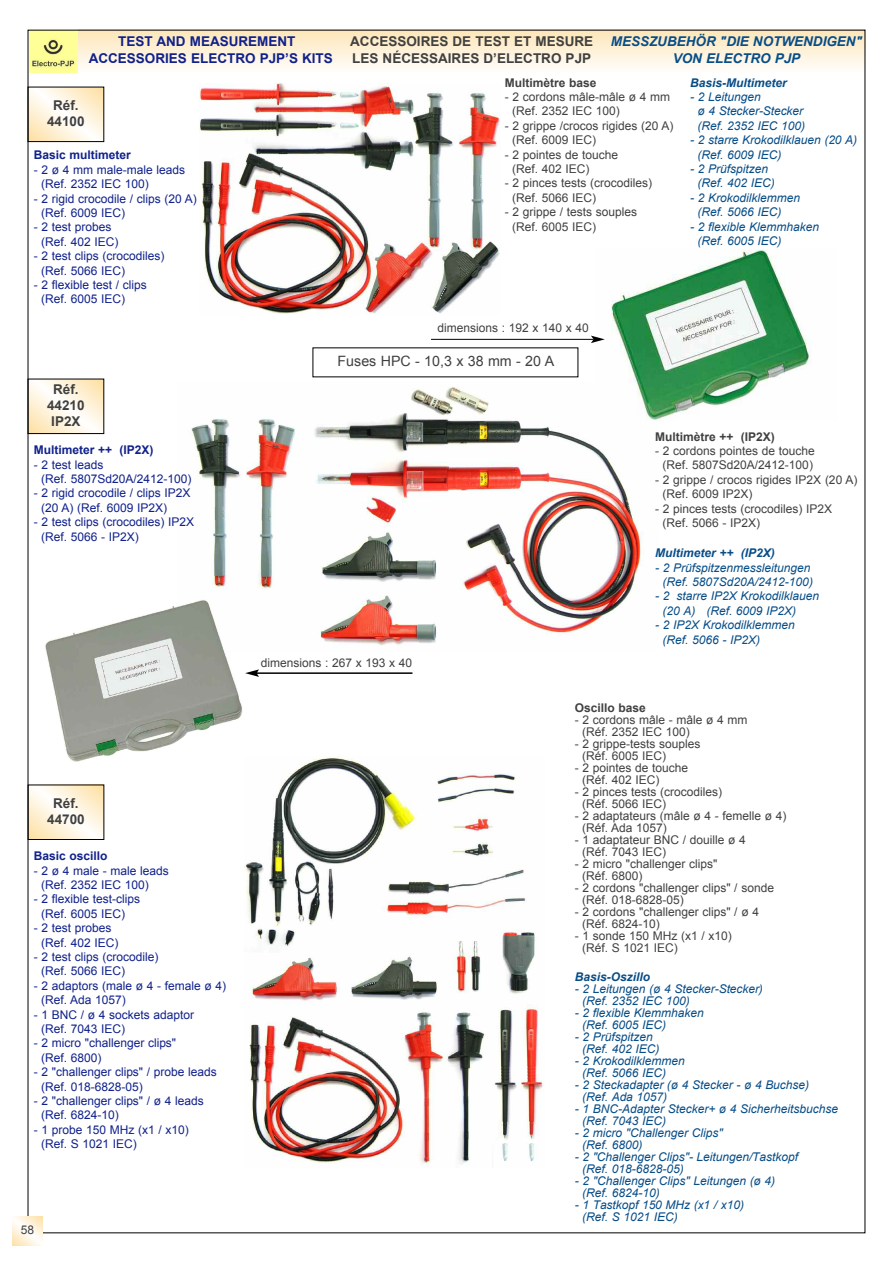
<style>
.page{position:relative;width:893px;height:1263px;background:#fff}
.page>*{position:absolute;margin:0;border:0;box-sizing:border-box;transform-origin:0 0}
.t1{font:14.25px "Arial";color:#404040}
.t2{font:700 13.5px/16.2px "Arial";color:#404040;text-align:center}
.t3{font:700 13.5px/16.2px "Arial";color:#10218b;text-align:center}
.t4{font:italic 700 13.5px/16.2px "Arial";color:#074d87;text-align:center}
.t5{font:12px/12px "Arial";color:#404040}
.t6{font:italic 12px/12px "Arial";color:#074d87}
.t7{font:12px/14.4px "Arial";color:#10218b}
.t8{font:italic 700 12px "Arial";color:#074d87}
.t9{font:700 12px "Arial";color:#10218b}
.t10{font:700 12px "Arial";color:#404040}
</style>
<div class="page">
<img style="left:191px;top:386px;width:465px;height:260px">
<hr style="left:78px;top:32px;width:787px;height:2px;background:#fde0a5">
<hr style="left:78px;top:34px;width:787px;height:2px;background:#fde2aa">
<hr style="left:78px;top:36px;width:787px;height:2px;background:#fde3ae">
<hr style="left:78px;top:38px;width:787px;height:2px;background:#fee5b3">
<hr style="left:78px;top:40px;width:787px;height:2px;background:#fee7b7">
<hr style="left:78px;top:42px;width:787px;height:2px;background:#fee8bc">
<hr style="left:78px;top:44px;width:787px;height:2px;background:#feeac0">
<hr style="left:78px;top:46px;width:787px;height:2px;background:#feebc5">
<hr style="left:78px;top:48px;width:787px;height:2px;background:#feedc9">
<hr style="left:78px;top:50px;width:787px;height:2px;background:#feeecd">
<hr style="left:78px;top:52px;width:787px;height:2px;background:#fef0d2">
<hr style="left:78px;top:54px;width:787px;height:2px;background:#fef1d6">
<hr style="left:78px;top:56px;width:787px;height:2px;background:#fef3db">
<hr style="left:78px;top:58px;width:787px;height:2px;background:#fef4df">
<hr style="left:78px;top:60px;width:787px;height:2px;background:#fef6e4">
<hr style="left:78px;top:62px;width:787px;height:2px;background:#fef7e8">
<hr style="left:78px;top:64px;width:787px;height:2px;background:#fff9ed">
<hr style="left:78px;top:66px;width:787px;height:2px;background:#fffaf1">
<hr style="left:78px;top:68px;width:787px;height:2px;background:#fffcf5">
<hr style="left:78px;top:70px;width:787px;height:2px;background:#fffdfa">
<svg style="left:30px;top:89px;width:72px;height:51px"></svg>
<div style="left:28px;top:87px;width:76px;height:55px;border:1px solid #000"></div>
<svg style="left:30px;top:381px;width:72px;height:51px"></svg>
<div style="left:28px;top:379px;width:76px;height:55px;border:1px solid #000"></div>
<img style="left:200px;top:84px;width:300px;height:230px">
<img style="left:595px;top:250px;width:216px;height:170px">
<hr style="left:431px;top:339px;width:162px;height:1px;background:#000">
<svg style="left:591px;top:336px;width:14px;height:7px"></svg>
<img style="left:30px;top:32px;width:47px;height:40px">
<hr style="left:256px;top:672px;width:156px;height:2px;background:#000">
<svg style="left:245px;top:669px;width:14px;height:8px"></svg>
<img style="left:245px;top:757px;width:299px;height:407px">
<svg style="left:30px;top:786px;width:72px;height:52px"></svg>
<div style="left:28px;top:784px;width:76px;height:56px;border:1px solid #000"></div>
<img style="left:45px;top:599px;width:198px;height:163px">
<svg style="left:13px;top:1216px;width:30px;height:30px"></svg>
<p class="t3" style="left:89px;top:34px;width:246px">TEST AND MEASUREMENT<br>ACCESSORIES ELECTRO PJP’S KITS</p>
<p class="t2" style="left:350px;top:34px;width:245px;text-align:left">ACCESSOIRES DE TEST ET MESURE<br>LES NÉCESSAIRES D’ELECTRO PJP</p>
<p class="t4" style="left:611px;top:34px;width:253px">MESSZUBEHÖR "DIE NOTWENDIGEN"<br>VON ELECTRO PJP</p>
<p class="t2" style="left:47px;top:97px;width:39px">Réf.<br>44100</p>
<p class="t9" style="left:34px;top:148px;width:99px">Basic multimeter</p>
<p class="t7" style="left:41px;top:162px;width:146px;text-indent:-7px">- 2 ø 4 mm male-male leads (Ref. 2352 IEC 100)</p>
<p class="t7" style="left:41px;top:191px;width:157px;text-indent:-7px">- 2 rigid crocodile / clips (20 A) (Ref. 6009 IEC)</p>
<p class="t7" style="left:41px;top:220px;width:79px;text-indent:-7px">- 2 test probes (Ref. 402 IEC)</p>
<p class="t7" style="left:41px;top:249px;width:125px;text-indent:-7px">- 2 test clips (crocodiles) (Ref. 5066 IEC)</p>
<p class="t7" style="left:41px;top:278px;width:107px;text-indent:-7px">- 2 flexible test / clips (Ref. 6005 IEC)</p>
<p class="t2" style="left:47px;top:381px;width:39px">Réf.<br>44210<br>IP2X</p>
<p class="t9" style="left:34px;top:443px;width:121px">Multimeter ++ (IP2X)</p>
<p class="t7" style="left:41px;top:457px;width:152px;text-indent:-7px">- 2 test leads<br>(Ref. 5807Sd20A/2412-100)</p>
<p class="t7" style="left:41px;top:486px;width:151px;text-indent:-7px">- 2 rigid crocodile / clips IP2X (20 A) (Ref. 6009 IP2X)</p>
<p class="t7" style="left:41px;top:515px;width:154px;text-indent:-7px">- 2 test clips (crocodiles) IP2X (Ref. 5066 - IP2X)</p>
<p class="t2" style="left:47px;top:795px;width:39px">Réf.<br>44700</p>
<p class="t9" style="left:34px;top:849px;width:75px">Basic oscillo</p>
<p class="t7" style="left:41px;top:863px;width:129px;text-indent:-7px">- 2 ø 4 male - male leads (Ref. 2352 IEC 100)</p>
<p class="t7" style="left:41px;top:892px;width:100px;text-indent:-7px">- 2 flexible test-clips (Ref. 6005 IEC)</p>
<p class="t7" style="left:41px;top:921px;width:79px;text-indent:-7px">- 2 test probes (Ref. 402 IEC)</p>
<p class="t7" style="left:41px;top:950px;width:119px;text-indent:-7px">- 2 test clips (crocodile) (Ref. 5066 IEC)</p>
<p class="t7" style="left:41px;top:978px;width:187px;text-indent:-7px">- 2 adaptors (male ø 4 - female ø 4) (Ref. Ada 1057)</p>
<p class="t7" style="left:41px;top:1007px;width:154px;text-indent:-7px">- 1 BNC / ø 4 sockets adaptor (Ref. 7043 IEC)</p>
<p class="t7" style="left:41px;top:1036px;width:137px;text-indent:-7px">- 2 micro "challenger clips" (Ref. 6800)</p>
<p class="t7" style="left:41px;top:1065px;width:177px;text-indent:-7px">- 2 "challenger clips" / probe leads (Ref. 018-6828-05)</p>
<p class="t7" style="left:41px;top:1094px;width:164px;text-indent:-7px">- 2 "challenger clips" / ø 4 leads (Ref. 6824-10)</p>
<p class="t7" style="left:41px;top:1122px;width:149px;text-indent:-7px">- 1 probe 150 MHz (x1 / x10) (Ref. S 1021 IEC)</p>
<p class="t5" style="left:21px;top:1224px;width:15px">58</p>
<p class="t10" style="left:505px;top:76px;width:93px">Multimètre base</p>
<p class="t5" style="left:512px;top:90px;width:160px;line-height:14.4px;text-indent:-7px">- 2 cordons mâle-mâle ø 4 mm (Ref. 2352 IEC 100)</p>
<p class="t5" style="left:512px;top:118px;width:163px;line-height:14.4px;text-indent:-7px">- 2 grippe /crocos rigides (20 A) (Ref. 6009 IEC)</p>
<p class="t5" style="left:512px;top:147px;width:108px;line-height:14.4px;text-indent:-7px">- 2 pointes de touche (Ref. 402 IEC)</p>
<p class="t5" style="left:512px;top:176px;width:141px;line-height:14.4px;text-indent:-7px">- 2 pinces tests (crocodiles) (Ref. 5066 IEC)</p>
<p class="t5" style="left:512px;top:205px;width:126px;line-height:14.4px;text-indent:-7px">- 2 grippe / tests souples (Ref. 6005 IEC)</p>
<p class="t8" style="left:690px;top:76px;width:98px">Basis-Multimeter</p>
<p class="t6" style="left:697px;top:90px;width:109px;line-height:14.4px;text-indent:-7px">- 2 Leitungen<br>ø 4 Stecker-Stecker (Ref. 2352 IEC 100)</p>
<p class="t6" style="left:697px;top:133px;width:161px;line-height:14.4px;text-indent:-7px">- 2 starre Krokodilklauen (20 A) (Ref. 6009 IEC)</p>
<p class="t6" style="left:697px;top:162px;width:79px;line-height:14.4px;text-indent:-7px">- 2 Prüfspitzen (Ref. 402 IEC)</p>
<p class="t6" style="left:697px;top:190px;width:104px;line-height:14.4px;text-indent:-7px">- 2 Krokodilklemmen (Ref. 5066 IEC)</p>
<p class="t6" style="left:697px;top:219px;width:123px;line-height:14.4px;text-indent:-7px">- 2 flexible Klemmhaken (Ref. 6005 IEC)</p>
<p class="t5" style="left:437px;top:322px;width:153px">dimensions : 192 x 140 x 40</p>
<p class="t1" style="left:338px;top:353px;width:218px">Fuses HPC - 10,3 x 38 mm - 20 A</p>
<p class="t10" style="left:655px;top:430px;width:121px">Multimètre ++ (IP2X)</p>
<p class="t5" style="left:655px;top:444px;width:161px;line-height:14.4px;text-align:center">- 2 cordons pointes de touche (Ref. 5807Sd20A/2412-100)</p>
<p class="t5" style="left:663px;top:472px;width:196px;line-height:14.4px;text-indent:-7px">- 2 grippe / crocos rigides IP2X (20 A) (Ref. 6009 IP2X)</p>
<p class="t5" style="left:663px;top:501px;width:171px;line-height:14.4px;text-indent:-7px">- 2 pinces tests (crocodiles) IP2X (Ref. 5066 - IP2X)</p>
<p class="t5" style="left:261px;top:657px;width:153px">dimensions : 267 x 193 x 40</p>
<p class="t8" style="left:655px;top:546px;width:121px">Multimeter ++ (IP2X)</p>
<p class="t6" style="left:655px;top:560px;width:159px;line-height:14.4px;text-align:right">- 2 Prüfspitzenmessleitungen (Ref. 5807Sd20A/2412-100)</p>
<p class="t6" style="left:663px;top:589px;width:158px;line-height:14.4px;text-indent:-7px">- 2 starre IP2X Krokodilklauen (20 A) (Ref. 6009 IP2X)</p>
<p class="t6" style="left:663px;top:618px;width:134px;line-height:14.4px;text-indent:-7px">- 2 IP2X Krokodilklemmen (Ref. 5066 - IP2X)</p>
<p class="t10" style="left:575px;top:701px;width:73px">Oscillo base</p>
<p class="t5" style="left:582px;top:714px;width:167px;text-indent:-7px">- 2 cordons mâle - mâle ø 4 mm (Réf. 2352 IEC 100)</p>
<p class="t5" style="left:582px;top:738px;width:120px;text-indent:-7px">- 2 grippe-tests souples (Réf. 6005 IEC)</p>
<p class="t5" style="left:582px;top:762px;width:108px;text-indent:-7px">- 2 pointes de touche (Réf. 402 IEC)</p>
<p class="t5" style="left:582px;top:786px;width:141px;text-indent:-7px">- 2 pinces tests (crocodiles) (Réf. 5066 IEC)</p>
<p class="t5" style="left:582px;top:810px;width:206px;text-indent:-7px">- 2 adaptateurs (mâle ø 4 - femelle ø 4) (Réf. Ada 1057)</p>
<p class="t5" style="left:582px;top:834px;width:165px;text-indent:-7px">- 1 adaptateur BNC / douille ø 4 (Réf. 7043 IEC)</p>
<p class="t5" style="left:582px;top:858px;width:137px;text-indent:-7px">- 2 micro "challenger clips" (Réf. 6800)</p>
<p class="t5" style="left:582px;top:882px;width:193px;text-indent:-7px">- 2 cordons "challenger clips" / sonde (Réf. 018-6828-05)</p>
<p class="t5" style="left:582px;top:906px;width:178px;text-indent:-7px">- 2 cordons "challenger clips" / ø 4 (Réf. 6824-10)</p>
<p class="t5" style="left:582px;top:930px;width:151px;text-indent:-7px">- 1 sonde 150 MHz (x1 / x10) (Réf. S 1021 IEC)</p>
<p class="t8" style="left:575px;top:970px;width:77px">Basis-Oszillo</p>
<p class="t6" style="left:582px;top:982px;width:182px;text-indent:-7px">- 2 Leitungen (ø 4 Stecker-Stecker) (Ref. 2352 IEC 100)</p>
<p class="t6" style="left:582px;top:1006px;width:123px;text-indent:-7px">- 2 flexible Klemmhaken (Ref. 6005 IEC)</p>
<p class="t6" style="left:582px;top:1030px;width:79px;text-indent:-7px">- 2 Prüfspitzen (Ref. 402 IEC)</p>
<p class="t6" style="left:582px;top:1054px;width:104px;text-indent:-7px">- 2 Krokodilklemmen (Ref. 5066 IEC)</p>
<p class="t6" style="left:582px;top:1078px;width:229px;text-indent:-7px">- 2 Steckadapter (ø 4 Stecker - ø 4 Buchse) (Ref. Ada 1057)</p>
<p class="t6" style="left:582px;top:1102px;width:257px;text-indent:-7px">- 1 BNC-Adapter Stecker+ ø 4 Sicherheitsbuchse (Ref. 7043 IEC)</p>
<p class="t6" style="left:582px;top:1126px;width:142px;text-indent:-7px">- 2 micro "Challenger Clips" (Ref. 6800)</p>
<p class="t6" style="left:582px;top:1150px;width:217px;text-indent:-7px">- 2 "Challenger Clips"- Leitungen/Tastkopf (Ref. 018-6828-05)</p>
<p class="t6" style="left:582px;top:1174px;width:195px;text-indent:-7px">- 2 "Challenger Clips" Leitungen (ø 4) (Ref. 6824-10)</p>
<p class="t6" style="left:582px;top:1198px;width:163px;text-indent:-7px">- 1 Tastkopf 150 MHz (x1 / x10) (Ref. S 1021 IEC)</p>
</div>
